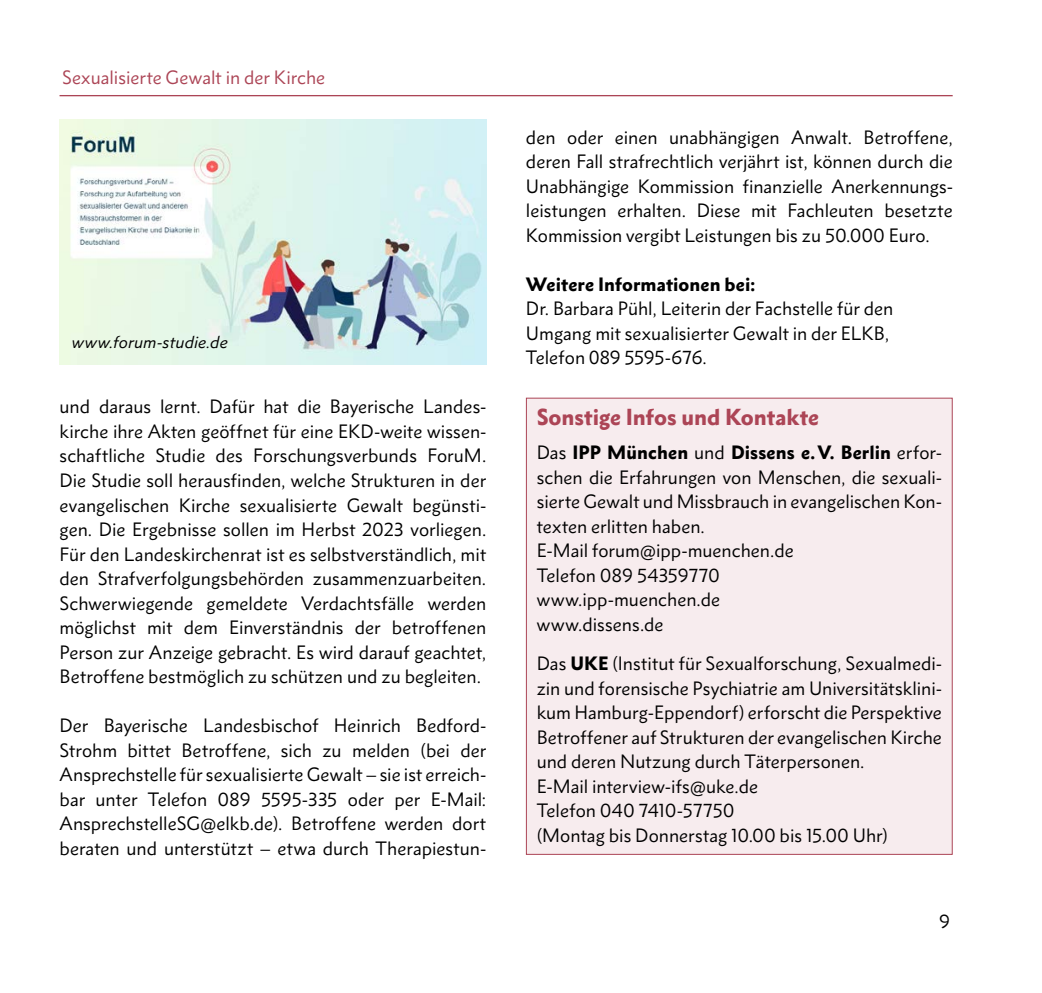
<style>
.page{position:relative;width:1042px;height:993px;background:#fff}
.page>*{position:absolute;margin:0;border:0;box-sizing:border-box;transform-origin:0 0}
.t1{font:900 21px "Metro Nova Pro";letter-spacing:-.005em;color:#ac4556}
.t2{font:17.5px/24.5px "Metro Nova Pro";color:#000;text-align:justify}
.t3{font:17.5px "Metro Nova Pro";color:#ac4556}
.t4{font:900 17.5px "Metro Nova Pro";letter-spacing:.005em;color:#000}
.t5{font:italic 15.75px "Metro Nova Pro";letter-spacing:.01em;color:#000}
.s1{font-weight:900}
</style>
<div class="page">
<hr style="left:60px;top:95px;width:892px;height:1px;background:#ac4556">
<div style="left:526px;top:398px;width:426px;height:456px;background:#f7ecee"></div>
<img style="left:60px;top:119px;width:426px;height:245px">
<p class="t3" style="left:62px;top:66px;width:265px">Sexualisierte Gewalt in der Kirche</p>
<p class="t5" style="left:72px;top:332px;width:157px">www.forum-studie.de</p>
<p class="t2" style="left:60px;top:394px;width:428px">und daraus lernt. Dafür hat die Bayerische Landes&shy;kirche ihre Akten geöffnet für eine EKD-weite wissen&shy;schaftliche Studie des Forschungsverbunds ForuM.<br>Die Studie soll herausfinden, welche Strukturen in der evangelischen Kirche sexualisierte Gewalt begünsti&shy;gen. Die Ergebnisse sollen im Herbst 2023 vorliegen.<br>Für den Landeskirchenrat ist es selbstverständlich, mit den Strafverfolgungsbehörden zusammenzuarbeiten.<br>Schwerwiegende gemeldete Verdachtsfälle werden möglichst mit dem Einverständnis der betroffenen Person zur Anzeige gebracht. Es wird darauf geachtet, Betroffene bestmöglich zu schützen und zu begleiten.</p>
<p class="t2" style="left:60px;top:713px;width:428px">Der Bayerische Landesbischof Heinrich Bedford-Strohm bittet Betroffene, sich zu melden (bei der Ansprechstelle für sexualisierte Gewalt – sie ist erreich&shy;bar unter Telefon 089 5595-335 oder per E-Mail:<br>AnsprechstelleSG@elkb.de). Betroffene werden dort beraten und unterstützt – etwa durch Therapiestun-</p>
<p class="t2" style="left:526px;top:125px;width:428px">den oder einen unabhängigen Anwalt. Betroffene, deren Fall strafrechtlich verjährt ist, können durch die Unabhängige Kommission finanzielle Anerkennungs&shy;leistungen erhalten. Diese mit Fachleuten besetzte Kommission vergibt Leistungen bis zu 50.000 Euro.</p>
<p class="t4" style="left:526px;top:273px;width:231px">Weitere Informationen bei:</p>
<p class="t2" style="left:526px;top:296px;width:369px;text-align:left">Dr. Barbara Pühl, Leiterin der Fachstelle für den<br>Umgang mit sexualisierter Gewalt in der ELKB,<br>Telefon 089 5595-676.</p>
<p class="t1" style="left:537px;top:403px;width:284px">Sonstige Infos und Kontakte</p>
<p class="t2" style="left:537px;top:440px;width:407px;text-align:left">Das <span class="s1">IPP München</span> und <span class="s1">Dissens e.V. Berlin</span> erfor&shy;schen die Erfahrungen von Menschen, die sexuali&shy;sierte Gewalt und Missbrauch in evangelischen Kon&shy;texten erlitten haben.<br>E-Mail forum@ipp-muenchen.de<br>Telefon 089 54359770<br>www.ipp-muenchen.de<br>www.dissens.de</p>
<p class="t2" style="left:537px;top:651px;width:407px;text-align:left">Das <span class="s1">UKE</span> (Institut für Sexualforschung, Sexualmedi&shy;zin und forensische Psychiatrie am Universitätsklini&shy;kum Hamburg-Eppendorf) erforscht die Perspektive Betroffener auf Strukturen der evangelischen Kirche und deren Nutzung durch Täterpersonen.<br>E-Mail interview-ifs@uke.de<br>Telefon 040 7410-57750<br>(Montag bis Donnerstag 10.00 bis 15.00 Uhr)</p>
<p class="t2" style="left:939px;top:909px;width:13px">9</p>
</div>
